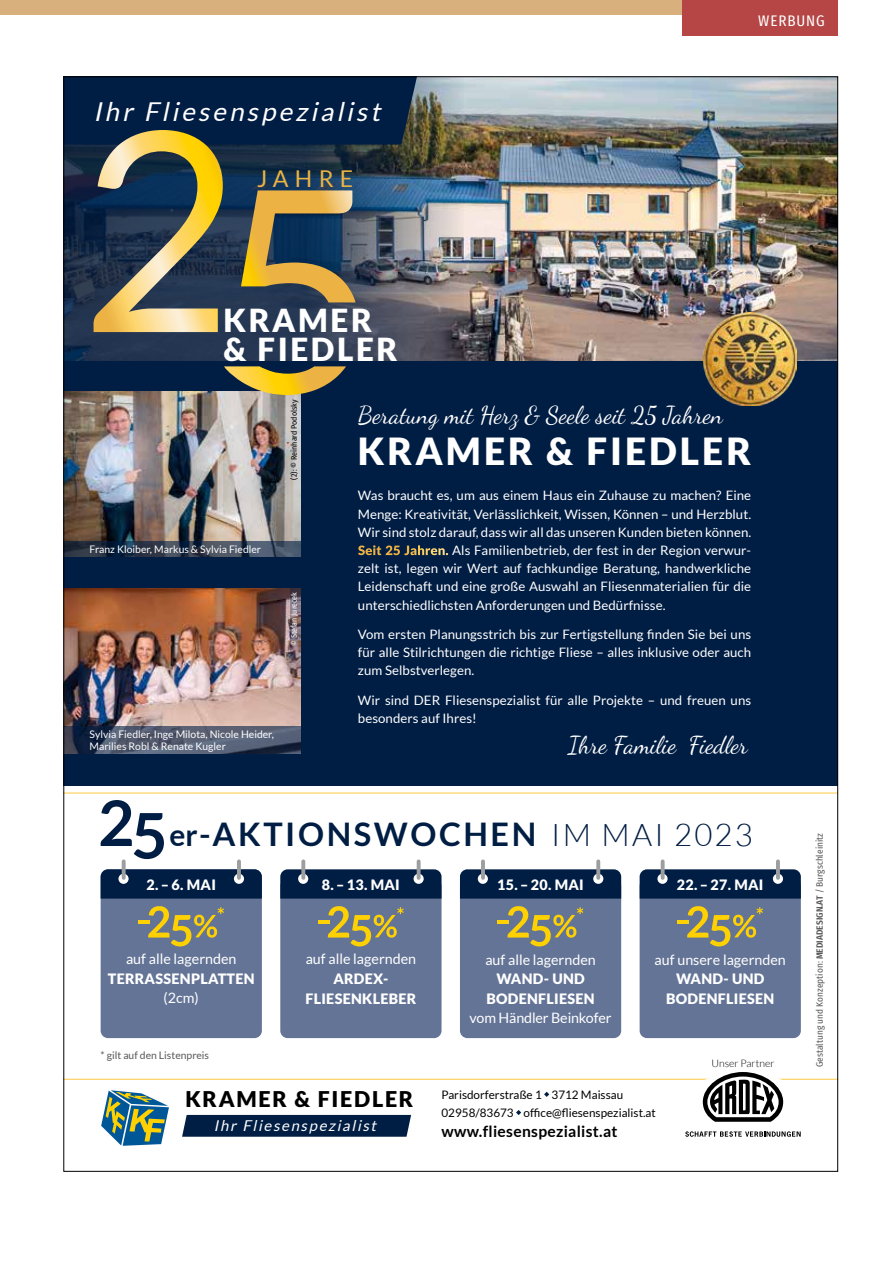
<style>
.page{position:relative;width:893px;height:1263px;background:#fff}
.page>*{position:absolute;margin:0;border:0;box-sizing:border-box;transform-origin:0 0}
.t1{font:900 37.35px "Lato";letter-spacing:.08em;color:#fff}
.t2{font:700 32.55px "Lato";letter-spacing:.08em;color:#001d43}
.t3{font:900 31.65px/28.3px "Lato";letter-spacing:.08em;color:#fff}
.t4{font:italic 25.95px "Lato";color:#fff}
.t5{font:24.45px "Dancing Script";color:#fff}
.t6{font:23.1px "Lato";letter-spacing:.27em;color:#ecb343}
.t7{font:900 21.6px "Lato";letter-spacing:.08em;color:#000}
.t8{font:700 15.6px "Lato";letter-spacing:.02em;color:#000}
.t9{font:italic 15px "Lato";color:#fff}
.t10{font:15px "Fira Sans Condensed";letter-spacing:.06em;color:#fff}
.t11{font:900 14.25px/19.5px "Lato";letter-spacing:.02em;color:#fff;text-align:center}
.t12{font:14.25px "Lato";color:#fff}
.t13{font:13.05px/18.1px "Lato";letter-spacing:.005em;color:#fff;text-align:justify}
.t14{font:11.7px/18.1px "Lato";color:#000}
.t15{font:10.35px/11.7px "Lato";color:#fff}
.t16{font:10.35px "Lato";color:#58585a}
.t17{font:300 10.35px "Lato";color:#000}
.t18{font:9.15px "Fira Sans Condensed";letter-spacing:.005em;color:#58585a}
.t19{font:7.8px "Fira Sans Condensed";letter-spacing:.005em;color:#000}
.t20{font:7.8px "Fira Sans Condensed";letter-spacing:.005em;color:#fff}
.s1{font-weight:900}
.s2{font-size:29.85px}
.s3{font-weight:300;font-size:31.2px}
.s4{font-weight:600}
</style>
<div class="page">
<div style="left:64px;top:359px;width:774px;height:427px;background:#001d43"></div>
<img style="left:464px;top:79px;width:372px;height:281px">
<img style="left:66px;top:79px;width:398px;height:281px">
<div style="left:101px;top:869px;width:161px;height:169px;background:#647496;border-radius:7px"></div>
<div style="left:280px;top:879px;width:161px;height:159px;background:#647496;border-radius:7px"></div>
<div style="left:460px;top:879px;width:161px;height:159px;background:#647496;border-radius:7px"></div>
<div style="left:640px;top:879px;width:161px;height:159px;background:#647496;border-radius:7px"></div>
<svg style="left:101px;top:1090px;width:68px;height:56px"></svg>
<img style="left:704px;top:312px;width:93px;height:93px">
<svg style="left:544px;top:1092px;width:5px;height:5px"></svg>
<svg style="left:516px;top:1110px;width:5px;height:5px"></svg>
<hr style="left:64px;top:792px;width:774px;height:2px;background:#fdd56c">
<hr style="left:64px;top:1079px;width:774px;height:1px;background:#fdd56c">
<img style="left:66px;top:588px;width:235px;height:138px">
<img style="left:66px;top:392px;width:235px;height:149px">
<div style="left:101px;top:869px;width:161px;height:29px;background:#001d43"></div>
<div style="left:280px;top:869px;width:161px;height:29px;background:#001d43"></div>
<div style="left:460px;top:869px;width:161px;height:29px;background:#001d43"></div>
<div style="left:640px;top:869px;width:161px;height:29px;background:#001d43"></div>
<hr style="left:138px;top:920px;width:12px;height:4px;background:#ffd100">
<svg style="left:148px;top:906px;width:76px;height:40px"></svg>
<hr style="left:318px;top:920px;width:11px;height:4px;background:#ffd100">
<svg style="left:328px;top:906px;width:76px;height:40px"></svg>
<hr style="left:498px;top:920px;width:11px;height:4px;background:#ffd100">
<svg style="left:507px;top:906px;width:76px;height:40px"></svg>
<hr style="left:677px;top:920px;width:11px;height:4px;background:#ffd100">
<svg style="left:687px;top:906px;width:76px;height:40px"></svg>
<svg style="left:66px;top:541px;width:235px;height:16px;background:#333f52"></svg>
<svg style="left:66px;top:726px;width:235px;height:27px;background:#485268"></svg>
<div style="left:182px;top:1115px;width:229px;height:22px;background:#001d43"></div>
<svg style="left:683px;top:1072px;width:118px;height:65px"></svg>
<svg style="left:118px;top:874px;width:11px;height:10px"></svg>
<svg style="left:122px;top:861px;width:4px;height:17px"></svg>
<svg style="left:234px;top:874px;width:10px;height:10px"></svg>
<hr style="left:237px;top:861px;width:4px;height:17px;background:#9c9e9f">
<svg style="left:298px;top:874px;width:10px;height:10px"></svg>
<svg style="left:301px;top:861px;width:4px;height:17px"></svg>
<svg style="left:414px;top:874px;width:10px;height:10px"></svg>
<svg style="left:417px;top:861px;width:4px;height:17px"></svg>
<svg style="left:478px;top:874px;width:10px;height:10px"></svg>
<hr style="left:481px;top:861px;width:4px;height:17px;background:#9c9e9f">
<svg style="left:593px;top:874px;width:10px;height:10px"></svg>
<svg style="left:596px;top:861px;width:4px;height:17px"></svg>
<svg style="left:657px;top:874px;width:11px;height:10px"></svg>
<svg style="left:661px;top:861px;width:4px;height:17px"></svg>
<svg style="left:773px;top:874px;width:10px;height:10px"></svg>
<hr style="left:776px;top:861px;width:4px;height:17px;background:#9c9e9f">
<svg style="left:101px;top:800px;width:63px;height:59px"></svg>
<svg style="left:94px;top:145px;width:262px;height:250px;background:#545951"></svg>
<svg style="left:290px;top:588px;width:11px;height:84px"></svg>
<svg style="left:66px;top:79px;width:353px;height:66px;background:#0c2643"></svg>
<div style="left:0;top:0;width:829px;height:15px;background:#d8b07e"></div>
<div style="left:682px;top:0;width:156px;height:35px;background:#b64545"></div>
<h3 class="t4" style="left:93px;top:97px;width:294px">Ihr Fliesenspezialist</h3>
<h3 class="t6" style="left:257px;top:166px;width:98px">JAHRE</h3>
<p class="t10" style="left:758px;top:9px;width:68px">WERBUNG</p>
<h3 class="t3" style="left:223px;top:306px;width:176px">KRAMER &amp; FIEDLER</h3>
<p class="t19" style="left:288px;top:480px;width:82px;rotate:-90deg">(2): © Reinhard Podolsky</p>
<h3 class="t5" style="left:358px;top:397px;width:366px">Beratung mit Herz &amp; Seele seit 25 Jahren</h3>
<h1 class="t1" style="left:358px;top:430px;width:395px">KRAMER &amp; FIEDLER</h1>
<p class="t15" style="left:90px;top:544px;width:173px">Franz Kloiber, Markus &amp; Sylvia Fiedler</p>
<p class="t20" style="left:288px;top:646px;width:56px;rotate:-90deg">© Stefan Jurecek</p>
<p class="t15" style="left:90px;top:728px;width:186px">Sylvia Fiedler, Inge Milota, Nicole Heider,<br>Marilies Robl &amp; Renate Kugler</p>
<p class="t13" style="left:358px;top:487px;width:395px">Was braucht es, um aus einem Haus ein Zuhause zu machen? Eine Menge: Kreativität, Verlässlichkeit, Wissen, Können – und Herzblut.<br>Wir sind stolz darauf, dass wir all das unseren Kunden bieten können.<br><span class="s1">Seit 25 Jahren.</span> Als Familienbetrieb, der fest in der Region verwur&shy;zelt ist, legen wir Wert auf fachkundige Beratung, handwerkliche Leidenschaft und eine große Auswahl an Fliesenmaterialien für die unterschiedlichsten Anforderungen und Bedürfnisse.</p>
<p class="t13" style="left:358px;top:625px;width:395px">Vom ersten Planungsstrich bis zur Fertigstellung finden Sie bei uns für alle Stilrichtungen die richtige Fliese – alles inklusive oder auch zum Selbstverlegen.</p>
<p class="t13" style="left:358px;top:691px;width:395px">Wir sind DER Fliesenspezialist für alle Projekte – und freuen uns besonders auf Ihres!</p>
<h3 class="t5" style="left:568px;top:727px;width:181px">Ihre Familie Fiedler</h3>
<h2 class="t2" style="left:170px;top:815px;width:585px"><span class="s2">er</span>-AKTIONSWOCHEN <span class="s3">IM MAI 2023</span></h2>
<p class="t11" style="left:147px;top:874px;width:71px">2. – 6. MAI</p>
<p class="t11" style="left:322px;top:874px;width:79px">8. – 13. MAI</p>
<p class="t11" style="left:497px;top:874px;width:88px">15. – 20. MAI</p>
<p class="t11" style="left:677px;top:874px;width:88px">22. – 27. MAI</p>
<p class="t12" style="left:126px;top:951px;width:112px">auf alle lagernden</p>
<p class="t11" style="left:108px;top:969px;width:148px">TERRASSENPLATTEN</p>
<p class="t12" style="left:164px;top:990px;width:37px">(2cm)</p>
<p class="t16" style="left:101px;top:1049px;width:110px">* gilt auf den Listenpreis</p>
<p class="t12" style="left:306px;top:951px;width:112px">auf alle lagernden</p>
<p class="t11" style="left:305px;top:969px;width:112px">ARDEX-<br>FLIESENKLEBER</p>
<h3 class="t7" style="left:185px;top:1087px;width:229px">KRAMER &amp; FIEDLER</h3>
<p class="t9" style="left:214px;top:1117px;width:167px">Ihr Fliesenspezialist</p>
<p class="t12" style="left:485px;top:951px;width:112px">auf alle lagernden</p>
<p class="t11" style="left:486px;top:969px;width:110px">WAND- UND<br>BODENFLIESEN</p>
<p class="t12" style="left:470px;top:1010px;width:143px">vom Händler Beinkofer</p>
<p class="t12" style="left:655px;top:951px;width:133px">auf unsere lagernden</p>
<p class="t11" style="left:666px;top:969px;width:110px">WAND- UND<br>BODENFLIESEN</p>
<p class="t17" style="left:711px;top:1058px;width:65px">Unser Partner</p>
<p class="t14" style="left:441px;top:1086px;width:216px">Parisdorferstraße 1 3712 Maissau<br>02958/83673 office@fliesenspezialist.at</p>
<p class="t8" style="left:441px;top:1122px;width:178px">www.fliesenspezialist.at</p>
<p class="t18" style="left:813px;top:1067px;width:235px;rotate:-90deg">Gestaltung und Konzeption: <span class="s4">MEDIADESIGN.AT</span> / Burgschleinitz</p>
</div>
